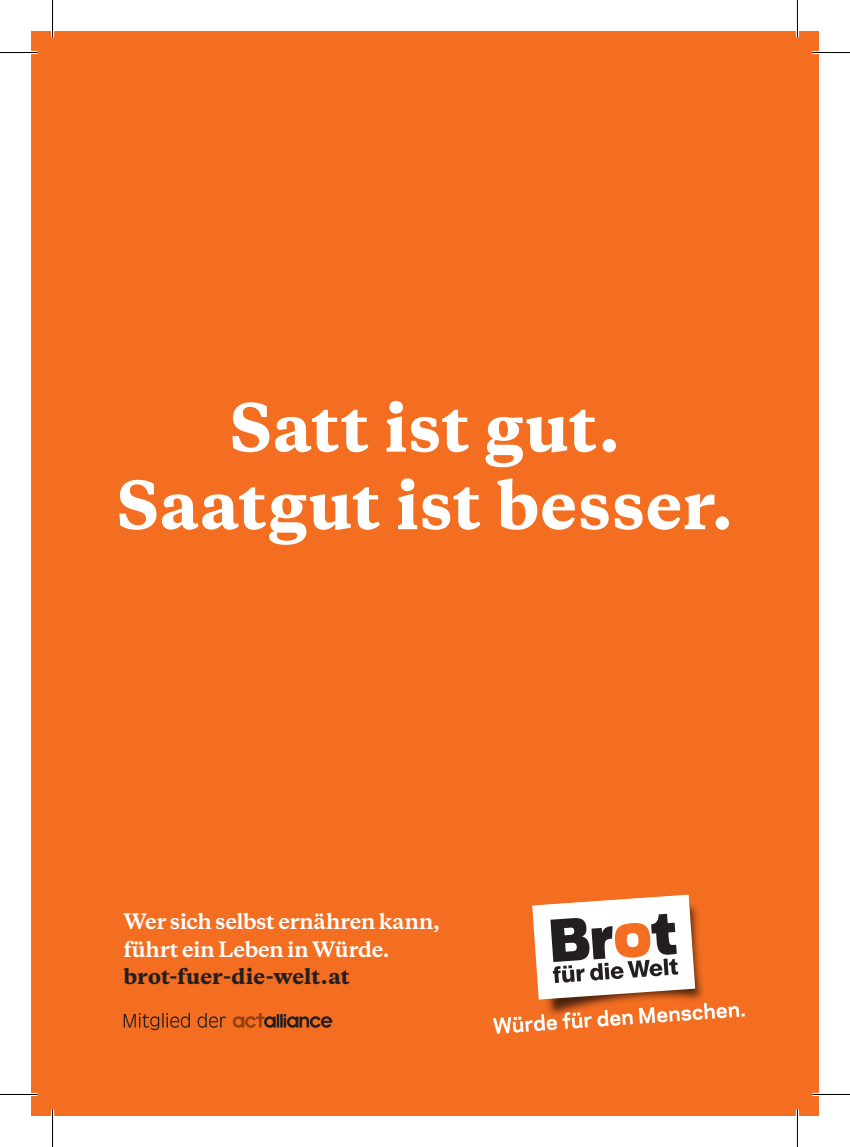
<style>
.page{position:relative;width:850px;height:1147px;background:#fff}
.page>*{position:absolute;margin:0;border:0;box-sizing:border-box;transform-origin:0 0}
.t1{font:800 62.5px/77.5px "Galaxie Copernicus";letter-spacing:.01em;color:#fff;text-align:center}
.t2{font:700 20px/27.5px "Galaxie Copernicus";letter-spacing:-.015em;color:#fff}
.t3{font:800 20px "Galaxie Copernicus";letter-spacing:.005em;color:#231f20}
</style>
<div class="page">
<div style="left:31px;top:31px;width:787px;height:1084px;background:#f36e21"></div>
<svg style="left:493px;top:894px;width:251px;height:140px"></svg>
<svg style="left:233px;top:1013px;width:99px;height:15px"></svg>
<svg style="left:124px;top:1013px;width:66px;height:17px"></svg>
<svg style="left:197px;top:1013px;width:28px;height:15px"></svg>
<hr style="left:0;top:51px;width:38px;height:3px;background:#fff">
<hr style="left:812px;top:51px;width:37px;height:3px;background:#fff">
<hr style="left:0;top:1093px;width:38px;height:3px;background:#fff">
<hr style="left:812px;top:1093px;width:37px;height:3px;background:#fff">
<hr style="left:51px;top:0;width:3px;height:38px;background:#fff">
<hr style="left:51px;top:1109px;width:3px;height:38px;background:#fff">
<hr style="left:795px;top:0;width:3px;height:38px;background:#fff">
<hr style="left:795px;top:1109px;width:3px;height:38px;background:#fff">
<hr style="left:0;top:52px;width:38px;height:1px;background:#000">
<hr style="left:812px;top:52px;width:37px;height:1px;background:#000">
<hr style="left:0;top:1094px;width:38px;height:1px;background:#000">
<hr style="left:812px;top:1094px;width:37px;height:1px;background:#000">
<hr style="left:52px;top:0;width:1px;height:38px;background:#000">
<hr style="left:52px;top:1109px;width:1px;height:38px;background:#000">
<hr style="left:796px;top:0;width:1px;height:38px;background:#000">
<hr style="left:796px;top:1109px;width:1px;height:38px;background:#000">
<h1 class="t1" style="left:117px;top:390px;width:618px">Satt ist gut.<br>Saatgut ist besser.</h1>
<p class="t2" style="left:123px;top:908px;width:318px">Wer sich selbst ernähren kann, führt ein Leben in Würde.</p>
<p class="t3" style="left:123px;top:963px;width:228px">brot-fuer-die-welt.at</p>
</div>
